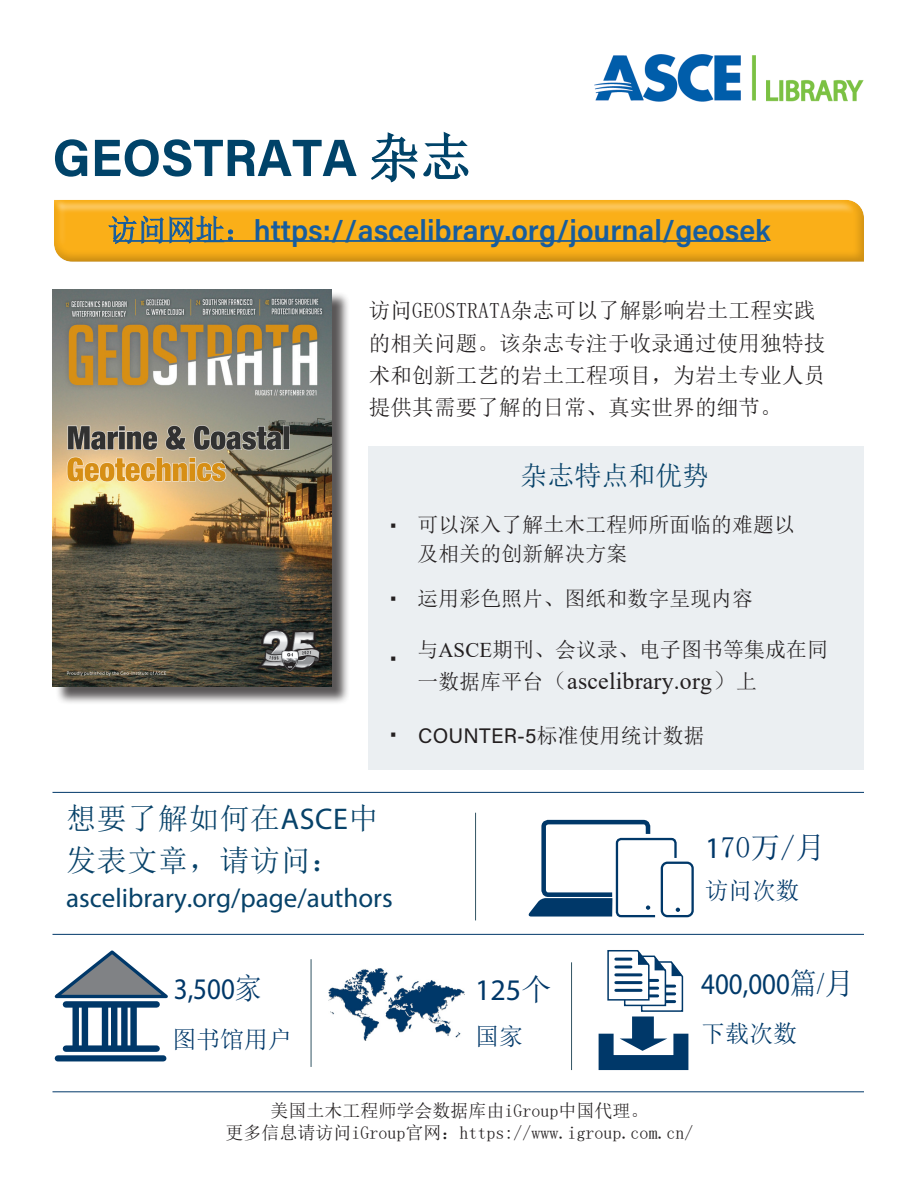
<style>
.page{position:relative;width:918px;height:1188px;background:#fff}
.page>*{position:absolute;margin:0;border:0;box-sizing:border-box;transform-origin:0 0}
.t1{font:700 52.5px "Acumin Pro";color:#004369}
.t2{font:600 30px "Acumin Pro";color:#175d9e}
.t3{font:30px/41.7px "Sim Sun";letter-spacing:.02em;color:#074269}
.t4{font:30px "Myriad Pro";color:#003a6a;scale:.9 1}
.t5{font:30px "Sim Sun";color:#003869}
.t6{font:30px "Myriad Pro";color:#003869;scale:.9 1}
.t7{font:30px "Myriad Pro";color:#003869}
.t8{font:27px "Myriad Pro";color:#074269}
.t9{font:27px "Sim Sun";color:#074269}
.t10{font:24px "Times New Roman";letter-spacing:.01em;color:#231f20}
.t11{font:24px "Sim Sun";color:#003869}
.t12{font:24px "Sim Sun";color:#003a6a}
.t13{font:21.75px/32.2px "Sim Sun";letter-spacing:.01em;color:#231f20}
.t14{font:21px/29.1px "Sim Sun";letter-spacing:.01em;color:#231f20}
.t15{font:21px "Acumin Pro";letter-spacing:.01em;color:#231f20}
.t16{font:18px/21.6px "Sim Sun";color:#231f20;text-align:center}
.s1{font-family:"Sim Sun";font-weight:400}
.s2{font-family:"Acumin Pro"}
.s3{font-family:"Times New Roman"}
.s4{font-family:"Sim Sun";font-size:21px}
.s5{font-family:"Sim Sun"}
.s6{font-family:"Myriad Pro"}
</style>
<div class="page">
<div style="left:369px;top:446px;width:495px;height:324px;background:#ebeff2"></div>
<hr style="left:475px;top:813px;width:1px;height:107px;background:#335564">
<img style="left:329px;top:968px;width:135px;height:73px">
<div style="left:661px;top:862px;width:33px;height:55px;border:2px solid #003869;border-radius:6px"></div>
<svg style="left:528px;top:819px;width:152px;height:99px"></svg>
<hr style="left:52px;top:934px;width:812px;height:1px;background:#003869">
<hr style="left:52px;top:792px;width:812px;height:1px;background:#003869">
<div style="left:121px;top:1005px;width:7px;height:43px;background:#003869"></div>
<div style="left:130px;top:1005px;width:7px;height:43px;background:#003869"></div>
<svg style="left:54px;top:950px;width:114px;height:49px"></svg>
<div style="left:66px;top:1001px;width:91px;height:7px;background:#003869"></div>
<div style="left:73px;top:1005px;width:6px;height:43px;background:#003869"></div>
<div style="left:82px;top:1005px;width:6px;height:43px;background:#003869"></div>
<div style="left:102px;top:1005px;width:6px;height:43px;background:#003869"></div>
<div style="left:111px;top:1005px;width:6px;height:43px;background:#003869"></div>
<div style="left:66px;top:1045px;width:91px;height:7px;background:#003869"></div>
<div style="left:58px;top:1055px;width:105px;height:6px;background:#003869"></div>
<div style="left:599px;top:1026px;width:89px;height:44px;border:15px solid #003869"></div>
<svg style="left:607px;top:950px;width:77px;height:101px"></svg>
<hr style="left:616px;top:958px;width:15px;height:3px;background:#003869">
<hr style="left:616px;top:965px;width:15px;height:3px;background:#003869">
<hr style="left:616px;top:973px;width:25px;height:3px;background:#003869">
<hr style="left:616px;top:981px;width:25px;height:3px;background:#003869">
<hr style="left:616px;top:989px;width:25px;height:3px;background:#003869">
<hr style="left:52px;top:1092px;width:812px;height:1px;background:#003869">
<div style="left:49px;top:194px;width:816px;height:69px;background:#231f20;opacity:.5"></div>
<hr style="left:311px;top:959px;width:1px;height:108px;background:#335564">
<hr style="left:571px;top:962px;width:1px;height:108px;background:#335564">
<hr style="left:113px;top:240px;width:653px;height:2px;background:#175d9e">
<div style="left:55px;top:292px;width:295px;height:413px;background:#231f20;opacity:.75"></div>
<img style="left:52px;top:289px;width:280px;height:398px">
<img style="left:594px;top:54px;width:270px;height:47px">
<p class="t1" style="left:52px;top:121px;width:420px">GEOSTRATA <span class="s1">杂志</span></p>
<p class="t2" style="left:108px;top:209px;width:664px"><span class="s1">访问网址：</span>https://ascelibrary.org/journal/geosek</p>
<p class="t13" style="left:369px;top:294px;width:458px">访问GEOSTRATA杂志可以了解影响岩土工程实践的相关问题。该杂志专注于收录通过使用独特技术和创新工艺的岩土工程项目，为岩土专业人员提供其需要了解的日常、真实世界的细节。</p>
<p class="t9" style="left:521px;top:461px;width:190px">杂志特点和优势</p>
<p class="t14" style="left:417px;top:509px;width:379px;text-indent:-28px"><span class="s2">•</span> 可以深入了解土木工程师所面临的难题以及相关的创新解决方案</p>
<p class="t14" style="left:389px;top:584px;width:365px"><span class="s2">•</span> 运用彩色照片、图纸和数字呈现内容</p>
<p class="t14" style="left:389px;top:635px;width:440px"><span class="s2">•</span> 与<span class="s3">ASCE</span>期刊、会议录、电子图书等集成在同</p>
<p class="t10" style="left:417px;top:664px;width:341px"><span class="s4">一数据库平台</span><span class="s5">（</span>ascelibrary.org<span class="s5">）</span><span class="s4">上</span></p>
<p class="t15" style="left:389px;top:721px;width:317px">• COUNTER-5<span class="s5">标准使用统计数据</span></p>
<p class="t3" style="left:66px;top:797px;width:314px">想要了解如何在<span class="s6">ASCE</span>中发表文章，请访问：</p>
<p class="t8" style="left:66px;top:881px;width:328px">ascelibrary.org/page/authors</p>
<p class="t5" style="left:705px;top:832px;width:122px"><span class="s6">1</span>70万/月</p>
<p class="t11" style="left:705px;top:878px;width:96px">访问次数</p>
<p class="t6" style="left:174px;top:971px;width:99px">3,500<span class="s5">家</span></p>
<p class="t11" style="left:172px;top:1028px;width:121px">图书馆用户</p>
<p class="t7" style="left:475px;top:971px;width:78px">125<span class="s5">个</span></p>
<p class="t11" style="left:475px;top:1025px;width:49px">国家</p>
<p class="t4" style="left:701px;top:966px;width:172px">400,000<span class="s5">篇</span><span class="s3">/</span><span class="s5">月</span></p>
<p class="t12" style="left:701px;top:1022px;width:97px">下载次数</p>
<p class="t16" style="left:225px;top:1100px;width:469px">美国土木工程师学会数据库由iGroup中国代理。<br>更多信息请访问iGroup官网：https://www.igroup.com.cn/</p>
</div>
